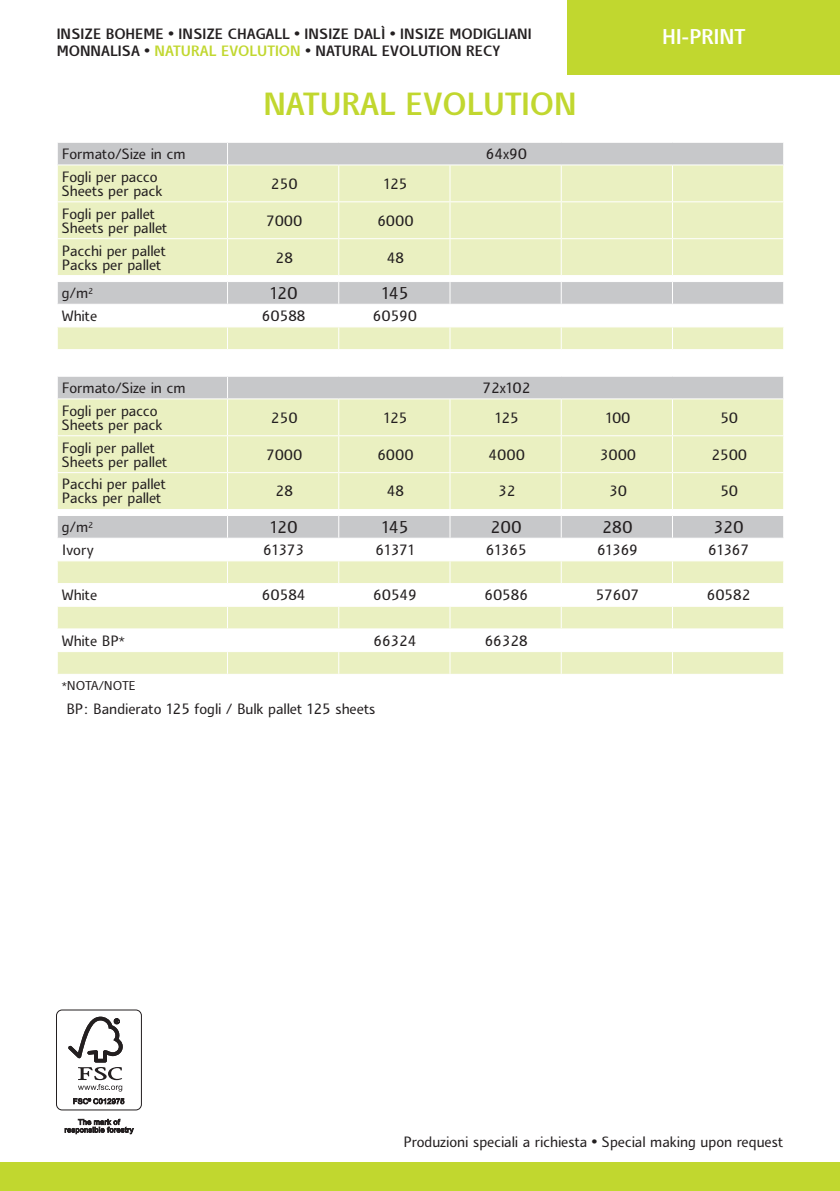
<style>
.page{position:relative;width:840px;height:1191px;background:#fff}
.page>*{position:absolute;margin:0;border:0;box-sizing:border-box;transform-origin:0 0}
.t1{font:700 30px "Cordenons";color:#c1d72f}
.t2{font:700 20px "Cordenons";color:#fff}
.t3{font:16px "Cordenons";color:#231f20}
.t4{font:14px/14px "Cordenons";color:#231f20}
.t5{font:700 14px/16.8px "Cordenons";color:#231f20}
.t6{font:12px "Cordenons";color:#231f20}
.s1{font-weight:400}
.s2{color:#c1d72f}
</style>
<div class="page">
<div style="left:58px;top:165px;width:724px;height:110px;background:#eaf0c1"></div>
<div style="left:57px;top:142px;width:726px;height:22px;background:#c7c8ca"></div>
<hr style="left:227px;top:165px;width:1px;height:36px;background:#fff">
<hr style="left:338px;top:165px;width:1px;height:36px;background:#fff">
<hr style="left:449px;top:165px;width:1px;height:36px;background:#fff">
<hr style="left:560px;top:165px;width:1px;height:36px;background:#fff">
<hr style="left:671px;top:165px;width:1px;height:36px;background:#fff">
<hr style="left:57px;top:201px;width:170px;height:1px;background:#fff">
<hr style="left:227px;top:201px;width:111px;height:1px;background:#fff">
<hr style="left:227px;top:202px;width:1px;height:36px;background:#fff">
<hr style="left:338px;top:201px;width:112px;height:1px;background:#fff">
<hr style="left:338px;top:202px;width:1px;height:36px;background:#fff">
<hr style="left:450px;top:201px;width:111px;height:1px;background:#fff">
<hr style="left:449px;top:202px;width:1px;height:36px;background:#fff">
<hr style="left:561px;top:201px;width:111px;height:1px;background:#fff">
<hr style="left:560px;top:202px;width:1px;height:36px;background:#fff">
<hr style="left:672px;top:201px;width:111px;height:1px;background:#fff">
<hr style="left:671px;top:202px;width:1px;height:36px;background:#fff">
<hr style="left:57px;top:238px;width:170px;height:1px;background:#fff">
<hr style="left:227px;top:238px;width:111px;height:1px;background:#fff">
<hr style="left:227px;top:239px;width:1px;height:36px;background:#fff">
<hr style="left:338px;top:238px;width:112px;height:1px;background:#fff">
<hr style="left:338px;top:239px;width:1px;height:36px;background:#fff">
<hr style="left:450px;top:238px;width:111px;height:1px;background:#fff">
<hr style="left:449px;top:239px;width:1px;height:36px;background:#fff">
<hr style="left:561px;top:238px;width:111px;height:1px;background:#fff">
<hr style="left:560px;top:239px;width:1px;height:36px;background:#fff">
<hr style="left:672px;top:238px;width:111px;height:1px;background:#fff">
<hr style="left:671px;top:239px;width:1px;height:36px;background:#fff">
<svg style="left:57px;top:282px;width:726px;height:67px"></svg>
<div style="left:58px;top:399px;width:724px;height:110px;background:#eaf0c1"></div>
<div style="left:57px;top:376px;width:726px;height:22px;background:#c7c8ca"></div>
<hr style="left:227px;top:399px;width:1px;height:36px;background:#fff">
<hr style="left:338px;top:399px;width:1px;height:36px;background:#fff">
<hr style="left:449px;top:399px;width:1px;height:36px;background:#fff">
<hr style="left:560px;top:399px;width:1px;height:36px;background:#fff">
<hr style="left:671px;top:399px;width:1px;height:36px;background:#fff">
<hr style="left:57px;top:435px;width:170px;height:1px;background:#fff">
<hr style="left:227px;top:435px;width:111px;height:1px;background:#fff">
<hr style="left:227px;top:436px;width:1px;height:36px;background:#fff">
<hr style="left:338px;top:435px;width:112px;height:1px;background:#fff">
<hr style="left:338px;top:436px;width:1px;height:36px;background:#fff">
<hr style="left:450px;top:435px;width:111px;height:1px;background:#fff">
<hr style="left:449px;top:436px;width:1px;height:36px;background:#fff">
<hr style="left:561px;top:435px;width:111px;height:1px;background:#fff">
<hr style="left:560px;top:436px;width:1px;height:36px;background:#fff">
<hr style="left:672px;top:435px;width:111px;height:1px;background:#fff">
<hr style="left:671px;top:436px;width:1px;height:36px;background:#fff">
<hr style="left:57px;top:472px;width:170px;height:1px;background:#fff">
<hr style="left:227px;top:472px;width:111px;height:1px;background:#fff">
<hr style="left:227px;top:473px;width:1px;height:36px;background:#fff">
<hr style="left:338px;top:472px;width:112px;height:1px;background:#fff">
<hr style="left:338px;top:473px;width:1px;height:36px;background:#fff">
<hr style="left:450px;top:472px;width:111px;height:1px;background:#fff">
<hr style="left:449px;top:473px;width:1px;height:36px;background:#fff">
<hr style="left:561px;top:472px;width:111px;height:1px;background:#fff">
<hr style="left:560px;top:473px;width:1px;height:36px;background:#fff">
<hr style="left:672px;top:472px;width:111px;height:1px;background:#fff">
<hr style="left:671px;top:473px;width:1px;height:36px;background:#fff">
<svg style="left:57px;top:516px;width:726px;height:158px"></svg>
<div style="left:0;top:1162px;width:839px;height:29px;background:#c1d72f"></div>
<div style="left:56px;top:1009px;width:86px;height:101px;border:1px solid #231f20;border-radius:6px"></div>
<svg style="left:68px;top:1016px;width:55px;height:75px"></svg>
<svg style="left:73px;top:1098px;width:51px;height:6px"></svg>
<svg style="left:65px;top:1119px;width:69px;height:15px"></svg>
<div style="left:567px;top:0;width:272px;height:74px;background:#c1d72f"></div>
<p class="t5" style="left:57px;top:26px;width:476px">INSIZE BOHEME <span class="s1">•</span> INSIZE CHAGALL <span class="s1">•</span> INSIZE DALÌ <span class="s1">•</span> INSIZE MODIGLIANI<br>MONNALISA <span class="s1">•</span> <span class="s2">NATURAL EVOLUTION</span> <span class="s1">•</span> NATURAL EVOLUTION RECY</p>
<h1 class="t1" style="left:263px;top:85px;width:314px">NATURAL EVOLUTION</h1>
<p class="t4" style="left:62px;top:147px;width:125px">Formato/Size in cm</p>
<p class="t4" style="left:485px;top:147px;width:43px">64x90</p>
<p class="t4" style="left:62px;top:170px;width:102px">Fogli per pacco<br>Sheets per pack</p>
<p class="t4" style="left:271px;top:177px;width:28px">250</p>
<p class="t4" style="left:383px;top:177px;width:25px">125</p>
<p class="t4" style="left:62px;top:207px;width:107px">Fogli per pallet<br>Sheets per pallet</p>
<p class="t4" style="left:266px;top:214px;width:38px">7000</p>
<p class="t4" style="left:377px;top:214px;width:38px">6000</p>
<p class="t4" style="left:62px;top:244px;width:106px">Pacchi per pallet<br>Packs per pallet</p>
<p class="t4" style="left:275px;top:251px;width:19px">28</p>
<p class="t4" style="left:387px;top:251px;width:19px">48</p>
<p class="t4" style="left:62px;top:286px;width:33px">g/m<sup>2</sup></p>
<p class="t3" style="left:269px;top:284px;width:30px">120</p>
<p class="t3" style="left:381px;top:284px;width:29px">145</p>
<p class="t4" style="left:62px;top:309px;width:37px">White</p>
<p class="t4" style="left:262px;top:309px;width:45px">60588</p>
<p class="t4" style="left:372px;top:309px;width:46px">60590</p>
<h2 class="t2" style="left:661px;top:24px;width:85px">HI-PRINT</h2>
<p class="t4" style="left:62px;top:381px;width:125px">Formato/Size in cm</p>
<p class="t4" style="left:482px;top:381px;width:50px">72x102</p>
<p class="t4" style="left:62px;top:404px;width:102px">Fogli per pacco<br>Sheets per pack</p>
<p class="t4" style="left:271px;top:411px;width:28px">250</p>
<p class="t4" style="left:383px;top:411px;width:25px">125</p>
<p class="t4" style="left:494px;top:411px;width:25px">125</p>
<p class="t4" style="left:605px;top:411px;width:27px">100</p>
<p class="t4" style="left:720px;top:411px;width:19px">50</p>
<p class="t4" style="left:62px;top:441px;width:107px">Fogli per pallet<br>Sheets per pallet</p>
<p class="t4" style="left:266px;top:448px;width:38px">7000</p>
<p class="t4" style="left:377px;top:448px;width:38px">6000</p>
<p class="t4" style="left:488px;top:448px;width:38px">4000</p>
<p class="t4" style="left:599px;top:448px;width:38px">3000</p>
<p class="t4" style="left:711px;top:448px;width:37px">2500</p>
<p class="t4" style="left:62px;top:478px;width:106px">Pacchi per pallet<br>Packs per pallet</p>
<p class="t4" style="left:275px;top:485px;width:19px">28</p>
<p class="t4" style="left:387px;top:485px;width:19px">48</p>
<p class="t4" style="left:498px;top:485px;width:19px">32</p>
<p class="t4" style="left:608px;top:485px;width:19px">30</p>
<p class="t4" style="left:720px;top:485px;width:19px">50</p>
<p class="t4" style="left:62px;top:520px;width:33px">g/m<sup>2</sup></p>
<p class="t3" style="left:269px;top:517px;width:30px">120</p>
<p class="t3" style="left:381px;top:517px;width:29px">145</p>
<p class="t3" style="left:490px;top:517px;width:33px">200</p>
<p class="t3" style="left:602px;top:517px;width:32px">280</p>
<p class="t3" style="left:713px;top:517px;width:32px">320</p>
<p class="t4" style="left:62px;top:543px;width:34px">Ivory</p>
<p class="t4" style="left:263px;top:543px;width:42px">61373</p>
<p class="t4" style="left:375px;top:543px;width:40px">61371</p>
<p class="t4" style="left:485px;top:543px;width:42px">61365</p>
<p class="t4" style="left:596px;top:543px;width:42px">61369</p>
<p class="t4" style="left:707px;top:543px;width:42px">61367</p>
<p class="t4" style="left:62px;top:588px;width:37px">White</p>
<p class="t4" style="left:262px;top:588px;width:45px">60584</p>
<p class="t4" style="left:373px;top:588px;width:45px">60549</p>
<p class="t4" style="left:484px;top:588px;width:45px">60586</p>
<p class="t4" style="left:595px;top:588px;width:45px">57607</p>
<p class="t4" style="left:706px;top:588px;width:45px">60582</p>
<p class="t4" style="left:62px;top:634px;width:64px">White BP*</p>
<p class="t4" style="left:373px;top:634px;width:44px">66324</p>
<p class="t4" style="left:484px;top:634px;width:44px">66328</p>
<p class="t6" style="left:62px;top:679px;width:75px">*NOTA/NOTE</p>
<p class="t4" style="left:66px;top:702px;width:310px">BP: Bandierato 125 fogli / Bulk pallet 125 sheets</p>
<p class="t4" style="left:403px;top:1134px;width:381px">Produzioni speciali a richiesta • Special making upon request</p>
</div>
